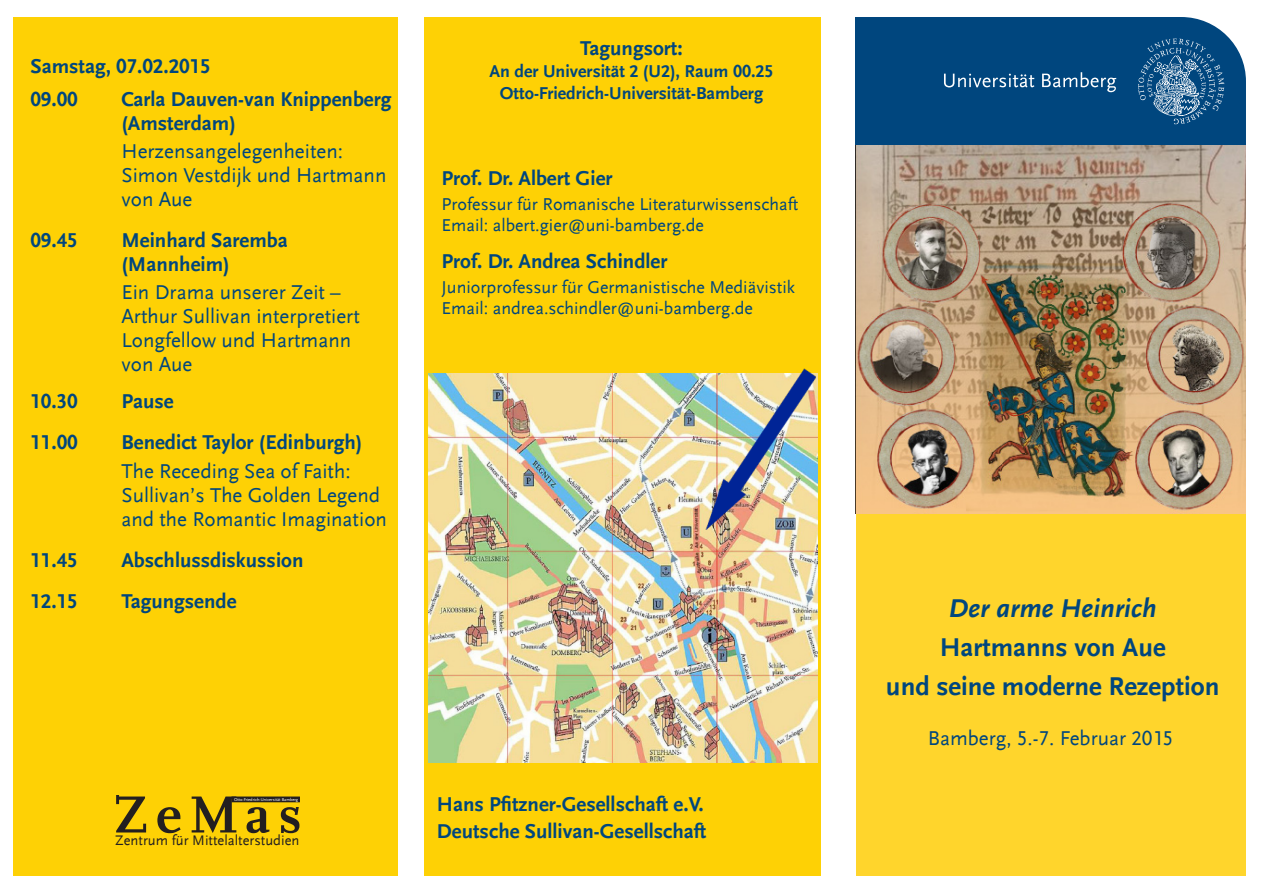
<style>
.page{position:relative;width:1263px;height:893px;background:#fff}
.page>*{position:absolute;margin:0;border:0;box-sizing:border-box;transform-origin:0 0}
.t1{font:700 54.45px "UB Scala";letter-spacing:.14em;color:#231f20}
.t2{font:italic 700 27px/39px "UB Scala Sans";color:#00467e;text-align:center}
.t3{font:700 27px "UB Scala Sans";color:#00467e}
.Titel{font:700 21px/24px "UB Scala Sans";color:#00467e}
.Untertitel{font:21px/24px "UB Scala Sans";color:#00467e}
.Untertitel-2{font:700 21px/24px "UB Scala Sans";color:#00467e}
.Titel-2{font:21px/24px "UB Scala Sans";color:#00467e}
.Untertitel-3{font:18px "UB Scala Sans";color:#00467e}
.t4{font:700 18px "UB Scala Sans";color:#00467e}
.t5{font:14.55px "UB Scala Sans";color:#231f20}
.t6{font:4.35px "UB Scala Sans";color:#fff}
.s1{font-style:normal}
</style>
<div class="page">
<div style="left:855px;top:17px;width:391px;height:129px;background:#00467e"></div>
<svg style="left:1138px;top:38px;width:86px;height:86px;background:#2d6694"></svg>
<svg style="left:944px;top:74px;width:90px;height:13px"></svg>
<svg style="left:1042px;top:72px;width:74px;height:20px"></svg>
<div style="left:856px;top:513px;width:389px;height:363px;background:#ffd52c"></div>
<img style="left:856px;top:146px;width:389px;height:368px">
<div style="left:13px;top:17px;width:385px;height:859px;background:#fed105"></div>
<div style="left:424px;top:17px;width:397px;height:859px;background:#fed105"></div>
<img style="left:428px;top:373px;width:389px;height:389px">
<img style="left:705px;top:368px;width:110px;height:161px">
<div style="left:232px;top:797px;width:67px;height:5px;background:#231f20"></div>
<div style="left:231px;top:796px;width:69px;height:6px;border:1px solid #231f20"></div>
<p class="Titel" style="left:30px;top:55px;width:182px">Samstag, 07.02.2015</p>
<p class="Untertitel-2" style="left:30px;top:87px;width:49px">09.00</p>
<p class="Untertitel-2" style="left:121px;top:87px;width:271px">Carla Dauven-van Knippenberg (Amsterdam)</p>
<p class="Untertitel" style="left:121px;top:139px;width:267px">Herzensangelegenheiten:<br>Simon Vestdijk und Hartmann von Aue</p>
<p class="Titel" style="left:30px;top:228px;width:49px">09.45</p>
<p class="Titel" style="left:121px;top:228px;width:168px">Meinhard Saremba (Mannheim)</p>
<p class="Untertitel" style="left:121px;top:281px;width:240px">Ein Drama unserer Zeit –<br>Arthur Sullivan interpretiert<br>Longfellow und Hartmann von Aue</p>
<p class="Titel" style="left:30px;top:389px;width:49px">10.30</p>
<p class="Titel" style="left:121px;top:389px;width:54px">Pause</p>
<p class="Titel" style="left:30px;top:430px;width:49px">11.00</p>
<p class="Titel" style="left:121px;top:430px;width:242px">Benedict Taylor (Edinburgh)</p>
<p class="Titel-2" style="left:121px;top:459px;width:267px">The Receding Sea of Faith:<br>Sullivan’s The Golden Legend and the Romantic Imagination</p>
<p class="Titel" style="left:30px;top:548px;width:49px">11.45</p>
<p class="Titel" style="left:121px;top:548px;width:183px">Abschlussdiskussion</p>
<p class="Titel" style="left:30px;top:589px;width:49px">12.15</p>
<p class="Titel" style="left:121px;top:589px;width:117px">Tagungsende</p>
<p class="Untertitel-2" style="left:580px;top:37px;width:104px">Tagungsort:</p>
<p class="t4" style="left:489px;top:61px;width:286px">An der Universität 2 (U2), Raum 00.25</p>
<p class="t4" style="left:500px;top:82px;width:265px">Otto-Friedrich-Universität-Bamberg</p>
<p class="Titel" style="left:441px;top:166px;width:173px">Prof. Dr. Albert Gier</p>
<p class="Untertitel-3" style="left:441px;top:194px;width:358px">Professur für Romanische Literaturwissenschaft</p>
<p class="Untertitel-3" style="left:441px;top:215px;width:264px">Email: albert.gier@uni-bamberg.de</p>
<p class="Titel" style="left:441px;top:249px;width:227px">Prof. Dr. Andrea Schindler</p>
<p class="Untertitel-3" style="left:441px;top:277px;width:355px">Juniorprofessur für Germanistische Mediävistik</p>
<p class="Untertitel-3" style="left:441px;top:298px;width:313px">Email: andrea.schindler@uni-bamberg.de</p>
<p class="t1" style="left:113px;top:782px;width:190px">ZeMas</p>
<p class="t6" style="left:234px;top:797px;width:66px">Otto-Friedrich-Universität Bamberg</p>
<p class="t5" style="left:115px;top:832px;width:186px">Zentrum für Mittelalterstudien</p>
<p class="Untertitel-2" style="left:437px;top:792px;width:268px">Hans Pfitzner-Gesellschaft e.V.</p>
<p class="Untertitel-2" style="left:437px;top:819px;width:271px">Deutsche Sullivan-Gesellschaft</p>
<p class="t2" style="left:940px;top:588px;width:228px">Der arme Heinrich<br><span class="s1">Hartmanns von Aue</span></p>
<p class="t3" style="left:886px;top:670px;width:335px">und seine moderne Rezeption</p>
<p class="Untertitel" style="left:928px;top:726px;width:247px">Bamberg, 5.-7. Februar 2015</p>
</div>
